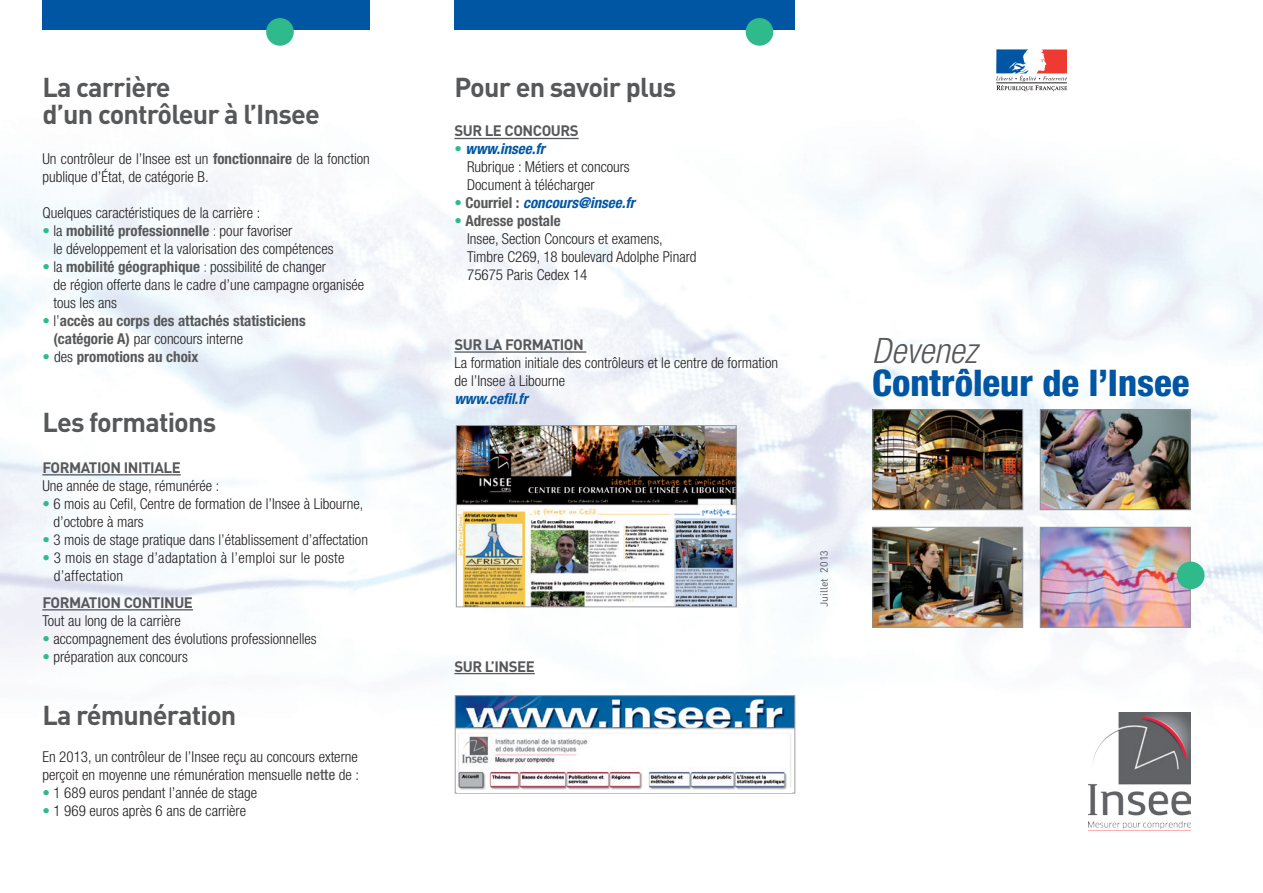
<style>
.page{position:relative;width:1263px;height:893px;background:#fff}
.page>*{position:absolute;margin:0;border:0;box-sizing:border-box;transform-origin:0 0}
.t1{font:800 condensed 36.75px "Helvetica Neue";color:#0156a3}
.t2{font:italic 300 condensed 35.1px "Helvetica Neue";color:#57585a}
.t3{font:700 27px/27px "DIN";letter-spacing:-.03em;color:#57585a}
.t4{font:300 condensed 15px/18px "Helvetica Neue";color:#231f20}
.t5{font:700 condensed 15px/18px "Helvetica Neue";color:#57585a}
.t6{font:700 15px "DIN";letter-spacing:-.03em;color:#57585a}
.t7{font:300 condensed 15px/18px "Helvetica Neue";letter-spacing:.02em;color:#231f20}
.t8{font:italic 700 condensed 15px "Helvetica Neue";color:#0156a3}
.t9{font:10.5px "DIN";color:#57585a}
.s1{font-weight:700;color:#57585a}
.s2{color:#2fba8c}
.s3{color:#57585a}
.s4{font-weight:300;color:#2fba8c}
.s5{font-weight:300;color:#231f20}
.s6{font-weight:500;color:#57585a}
.s7{font-weight:700;font-style:italic;color:#0156a3}
.s8{font-weight:300;font-style:normal;color:#2fba8c}
.s9{font-style:normal;color:#57585a}
</style>
<div class="page">
<img style="left:0;top:0;width:1263px;height:831px">
<div style="left:991px;top:45px;width:80px;height:49px;background:#fff"></div>
<svg style="left:996px;top:50px;width:71px;height:41px"></svg>
<img style="left:874px;top:529px;width:147px;height:97px">
<div style="left:872px;top:527px;width:151px;height:101px;border:1px solid #939598"></div>
<img style="left:1042px;top:529px;width:147px;height:97px">
<div style="left:1040px;top:527px;width:151px;height:101px;border:1px solid #939598"></div>
<img style="left:874px;top:411px;width:147px;height:97px">
<div style="left:872px;top:409px;width:151px;height:101px;border:1px solid #939598"></div>
<img style="left:1042px;top:411px;width:147px;height:97px">
<div style="left:1040px;top:409px;width:151px;height:101px;border:1px solid #939598"></div>
<div style="left:1177px;top:562px;width:27px;height:27px;background:#2fba8c;border-radius:50%"></div>
<hr style="left:42px;top:474px;width:139px;height:1px;background:#57585a">
<hr style="left:42px;top:609px;width:151px;height:1px;background:#57585a">
<div style="left:42px;top:0;width:328px;height:30px;background:#0156a3"></div>
<div style="left:266px;top:18px;width:28px;height:28px;background:#2fba8c;border-radius:50%"></div>
<hr style="left:454px;top:138px;width:125px;height:1px;background:#57585a">
<hr style="left:454px;top:351px;width:132px;height:2px;background:#57585a">
<hr style="left:454px;top:673px;width:81px;height:1px;background:#57585a">
<div style="left:454px;top:0;width:340px;height:30px;background:#0156a3"></div>
<img style="left:457px;top:697px;width:336px;height:33px">
<div style="left:455px;top:695px;width:340px;height:98px;border:1px solid #9d9fa2"></div>
<img style="left:458px;top:427px;width:276px;height:178px">
<div style="left:456px;top:425px;width:280px;height:182px;border:1px solid #9d9fa2"></div>
<div style="left:746px;top:18px;width:27px;height:28px;background:#2fba8c;border-radius:50%"></div>
<img style="left:458px;top:732px;width:333px;height:60px">
<img style="left:1089px;top:713px;width:102px;height:118px">
<h3 class="t3" style="left:42px;top:73px;width:279px">La carrière<br>d’un contrôleur à l’Insee</h3>
<p class="t4" style="left:42px;top:150px;width:329px">Un contrôleur de l’Insee est un <span class="s1">fonctionnaire</span> de la fonction publique d’État, de catégorie B.</p>
<p class="t4" style="left:42px;top:204px;width:219px">Quelques caractéristiques de la carrière :</p>
<p class="t4" style="left:53px;top:222px;width:282px;text-indent:-11px"><span class="s2">•</span> la <span class="s1">mobilité professionnelle</span> <span class="s3">:</span> pour favoriser<br>le développement et la valorisation des compétences</p>
<p class="t4" style="left:53px;top:258px;width:312px;text-indent:-11px"><span class="s2">•</span> la <span class="s1">mobilité géographique</span> <span class="s3">:</span> possibilité de changer<br>de région offerte dans le cadre d’une campagne organisée tous les ans</p>
<p class="t5" style="left:53px;top:312px;width:254px;text-indent:-11px"><span class="s4">•</span> <span class="s5">l’</span>accès au corps des attachés statisticiens (catégorie A) <span class="s5">par concours interne</span></p>
<p class="t5" style="left:42px;top:348px;width:158px"><span class="s4">•</span> <span class="s5">des</span> promotions au choix</p>
<h3 class="t3" style="left:42px;top:408px;width:175px">Les formations</h3>
<p class="t6" style="left:42px;top:458px;width:140px">Formation i nitiale</p>
<p class="t4" style="left:42px;top:476px;width:179px">Une année de stage, rémunérée :</p>
<p class="t4" style="left:53px;top:494px;width:311px;text-indent:-11px"><span class="s2">•</span> 6 mois au Cefil, Centre de formation de l’Insee à Libourne, d’octobre à mars</p>
<p class="t4" style="left:42px;top:530px;width:327px"><span class="s2">•</span> 3 mois de stage pratique dans l’établissement d’affectation</p>
<p class="t7" style="left:54px;top:548px;width:292px;text-indent:-11px"><span class="s2">•</span> 3 mois en stage d’adaptation à l’emploi sur le poste d’affectation</p>
<p class="t6" style="left:42px;top:593px;width:152px">Formation conti nue</p>
<p class="t4" style="left:42px;top:611px;width:140px">Tout au long de la carrière</p>
<p class="t4" style="left:42px;top:629px;width:276px"><span class="s2">•</span> accompagnement des évolutions professionnelles</p>
<p class="t4" style="left:42px;top:647px;width:147px"><span class="s2">•</span> préparation aux concours</p>
<h3 class="t3" style="left:42px;top:700px;width:195px">La rémunération</h3>
<p class="t4" style="left:42px;top:748px;width:318px">En 2013, un contrôleur de l’Insee reçu au concours externe perçoit en moyenne une rémunération mensuelle <span class="s6">nette</span> de :</p>
<p class="t4" style="left:42px;top:784px;width:216px"><span class="s2">•</span> 1 689 euros pendant l’année de stage</p>
<p class="t4" style="left:42px;top:802px;width:205px"><span class="s2">•</span> 1 969 euros après 6 ans de carrière</p>
<h3 class="t3" style="left:454px;top:73px;width:223px">Pour en savoir plus</h3>
<p class="t6" style="left:454px;top:121px;width:126px">sur le concours</p>
<p class="t4" style="left:467px;top:140px;width:164px;text-indent:-13px"><span class="s2">•</span> <span class="s7">www.insee.fr<br></span>Rubrique : Métiers et concours<br>Document à télécharger</p>
<p class="t8" style="left:454px;top:194px;width:182px"><span class="s8">•</span> <span class="s9">Courriel :</span> concours@insee.fr</p>
<p class="t4" style="left:467px;top:212px;width:231px;text-indent:-13px"><span class="s2">•</span> <span class="s1">Adresse postale<br></span>Insee, Section Concours et examens,<br>Timbre C269, 18 boulevard Adolphe Pinard<br>75675 Paris Cedex 14</p>
<p class="t6" style="left:454px;top:335px;width:131px">sur la formation</p>
<p class="t4" style="left:454px;top:354px;width:325px">La formation initiale des contrôleurs et le centre de formation de l’Insee à Libourne</p>
<p class="t8" style="left:454px;top:390px;width:75px">www.cefil.fr</p>
<h2 class="t2" style="left:872px;top:331px;width:106px">Devenez</h2>
<h1 class="t1" style="left:872px;top:360px;width:319px">Contrôleur de l’Insee</h1>
<p class="t6" style="left:454px;top:656px;width:82px">sur l’Insee</p>
<p class="t9" style="left:817px;top:607px;width:58px;rotate:-90deg">Juillet 2013</p>
</div>
